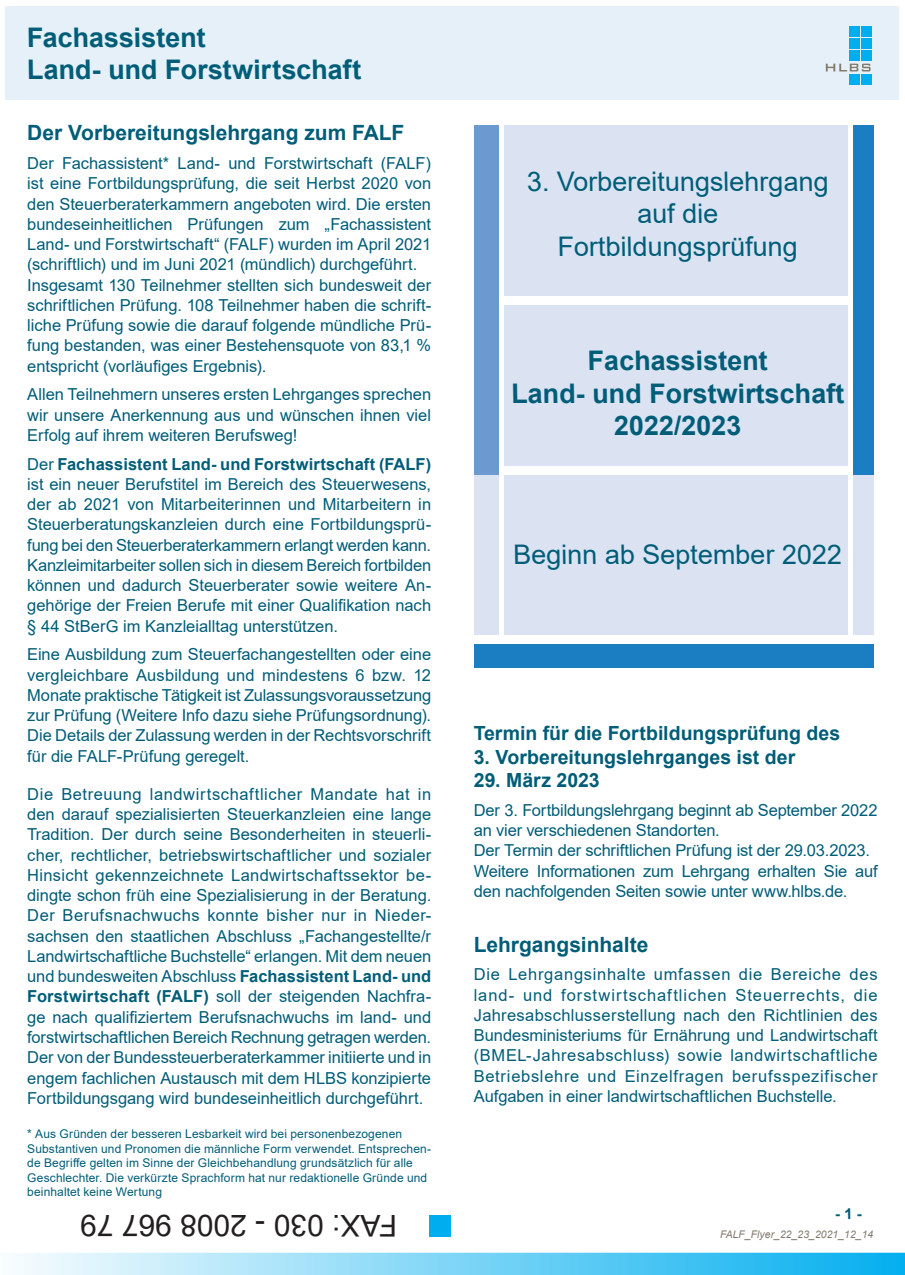
<style>
.page{position:relative;width:905px;height:1275px;background:#fff}
.page>*{position:absolute;margin:0;border:0;box-sizing:border-box;transform-origin:0 0}
.t1{font:30px "Arial";color:#231f20}
.t2{font:700 27px/32.4px "Arial";color:#005d78}
.t3{font:27px "Arial";color:#005d78}
.t4{font:700 21px "Arial";color:#005d78}
.t5{font:700 19.5px "Arial";color:#005d78}
.t6{font:16.5px/20.2px "Arial";letter-spacing:-.005em;color:#005d78;text-align:justify}
.t7{font:700 15px "Arial";color:#005d78}
.t8{font:12px/14.4px "Arial";letter-spacing:.01em;color:#005d78}
.t9{font:italic 10.5px "Arial";color:#817a6b}
.s1{font-weight:700}
</style>
<div class="page">
<div style="left:6px;top:6px;width:893px;height:94px;background:#e5f0f9"></div>
<div style="left:849px;top:26px;width:10px;height:10px;background:#00aeef"></div>
<div style="left:861px;top:26px;width:10px;height:10px;background:#00aeef"></div>
<div style="left:849px;top:39px;width:10px;height:10px;background:#00aeef"></div>
<div style="left:861px;top:39px;width:10px;height:10px;background:#00aeef"></div>
<div style="left:849px;top:51px;width:10px;height:10px;background:#00aeef"></div>
<div style="left:861px;top:51px;width:10px;height:10px;background:#00aeef"></div>
<div style="left:849px;top:74px;width:10px;height:10px;background:#00aeef"></div>
<div style="left:861px;top:74px;width:10px;height:10px;background:#00aeef"></div>
<svg style="left:826px;top:64px;width:44px;height:7px"></svg>
<div style="left:429px;top:1215px;width:22px;height:22px;background:#00aeef"></div>
<div style="left:474px;top:125px;width:399px;height:510px;background:#dbe3f3"></div>
<div style="left:474px;top:644px;width:399px;height:24px;background:#1b7dc2"></div>
<div style="left:849px;top:125px;width:24px;height:350px;background:#1b7dc2"></div>
<div style="left:475px;top:125px;width:24px;height:350px;background:#6b99d0"></div>
<hr style="left:499px;top:125px;width:4px;height:515px;background:#fff">
<div style="left:503px;top:296px;width:349px;height:8px;background:#fff"></div>
<div style="left:503px;top:466px;width:349px;height:9px;background:#fff"></div>
<hr style="left:848px;top:125px;width:4px;height:515px;background:#fff">
<svg style="left:17px;top:1253px;width:888px;height:22px;background:#7cd5f6"></svg>
<p class="t2" style="left:27px;top:21px;width:336px">Fachassistent<br>Land- und Forstwirtschaft</p>
<p class="t4" style="left:27px;top:118px;width:379px">Der Vorbereitungslehrgang zum FALF</p>
<p class="t6" style="left:27px;top:153px;width:405px">Der Fachassistent* Land- und Forstwirtschaft (FALF) ist eine Fortbildungsprüfung, die seit Herbst 2020 von den Steuerberaterkammern angeboten wird. Die ersten bundeseinheitlichen Prüfungen zum „Fachassistent Land- und Forstwirtschaft“ (FALF) wurden im April 2021 (schriftlich) und im Juni 2021 (mündlich) durchgeführt.</p>
<p class="t6" style="left:27px;top:275px;width:405px">Insgesamt 130 Teilnehmer stellten sich bundesweit der schriftlichen Prüfung. 108 Teilnehmer haben die schrift&shy;liche Prüfung sowie die darauf folgende mündliche Prü&shy;fung bestanden, was einer Bestehensquote von 83,1 % entspricht (vorläufiges Ergebnis).</p>
<p class="t6" style="left:27px;top:384px;width:405px">Allen Teilnehmern unseres ersten Lehrganges sprechen wir unsere Anerkennung aus und wünschen ihnen viel Erfolg auf ihrem weiteren Berufsweg!</p>
<p class="t6" style="left:27px;top:454px;width:405px">Der <span class="s1">Fachassistent Land- und Forstwirtschaft (FALF) </span>ist ein neuer Berufstitel im Bereich des Steuerwesens, der ab 2021 von Mitarbeiterinnen und Mitarbeitern in Steuerberatungskanzleien durch eine Fortbildungsprü&shy;fung bei den Steuerberaterkammern erlangt werden kann.<br>Kanzleimitarbeiter sollen sich in diesem Bereich fortbilden können und dadurch Steuerberater sowie weitere An&shy;gehörige der Freien Berufe mit einer Qualifikation nach § 44 StBerG im Kanzleialltag unterstützen.</p>
<p class="t6" style="left:27px;top:644px;width:405px">Eine Ausbildung zum Steuerfachangestellten oder eine vergleichbare Ausbildung und mindestens 6 bzw. 12<br>Monate praktische Tätigkeit ist Zulassungsvoraussetzung zur Prüfung (Weitere Info dazu siehe Prüfungsordnung).</p>
<p class="t6" style="left:27px;top:725px;width:405px">Die Details der Zulassung werden in der Rechtsvorschrift für die FALF-Prüfung geregelt.</p>
<p class="t6" style="left:27px;top:784px;width:405px">Die Betreuung landwirtschaftlicher Mandate hat in den darauf spezialisierten Steuerkanzleien eine lange Tradition. Der durch seine Besonderheiten in steuerli&shy;cher, rechtlicher, betriebswirtschaftlicher und sozialer Hinsicht gekennzeichnete Landwirtschaftssektor be&shy;dingte schon früh eine Spezialisierung in der Beratung.<br>Der Berufsnachwuchs konnte bisher nur in Nieder&shy;sachsen den staatlichen Abschluss „Fachangestellte/r Landwirtschaftliche Buchstelle“ erlangen. Mit dem neuen und bundesweiten Abschluss <span class="s1">Fachassistent Land- und Forstwirtschaft (FALF)</span> soll der steigenden Nachfra&shy;ge nach qualifiziertem Berufsnachwuchs im land- und forstwirtschaftlichen Bereich Rechnung getragen werden.<br>Der von der Bundessteuerberaterkammer initiierte und in engem fachlichen Austausch mit dem HLBS konzipierte Fortbildungsgang wird bundeseinheitlich durchgeführt.</p>
<p class="t8" style="left:27px;top:1127px;width:405px">* Aus Gründen der besseren Lesbarkeit wird bei personenbezogenen Substantiven und Pronomen die männliche Form verwendet. Entsprechen&shy;de Begriffe gelten im Sinne der Gleichbehandlung grundsätzlich für alle Geschlechter. Die verkürzte Sprachform hat nur redaktionelle Gründe und beinhaltet keine Wertung</p>
<p class="t1" style="left:397px;top:1246px;width:318px;rotate:-180deg">FAX: 030 - 2008 967 79</p>
<p class="t3" style="left:527px;top:163px;width:304px">3. Vorbereitungslehrgang</p>
<p class="t3" style="left:637px;top:195px;width:83px">auf die</p>
<p class="t3" style="left:558px;top:228px;width:242px">Fortbildungsprüfung</p>
<p class="t2" style="left:588px;top:345px;width:182px">Fachassistent</p>
<p class="t2" style="left:511px;top:377px;width:335px;text-align:center">Land- und Forstwirtschaft<br>2022/2023</p>
<p class="t3" style="left:513px;top:536px;width:331px">Beginn ab September 2022</p>
<p class="t5" style="left:474px;top:720px;width:368px">Termin für die Fortbildungsprüfung des</p>
<p class="t5" style="left:474px;top:743px;width:323px">3. Vorbereitungslehrganges ist der</p>
<p class="t5" style="left:474px;top:766px;width:127px">29. März 2023</p>
<p class="t6" style="left:474px;top:800px;width:405px">Der 3. Fortbildungslehrgang beginnt ab September 2022 an vier verschiedenen Standorten.</p>
<p class="t6" style="left:474px;top:840px;width:398px">Der Termin der schriftlichen Prüfung ist der 29.03.2023.</p>
<p class="t6" style="left:474px;top:860px;width:405px">Weitere Informationen zum Lehrgang erhalten Sie auf den nachfolgenden Seiten sowie unter www.hlbs.de.</p>
<p class="t4" style="left:474px;top:929px;width:176px">Lehrgangsinhalte</p>
<p class="t6" style="left:474px;top:964px;width:405px">Die Lehrgangsinhalte umfassen die Bereiche des land- und forstwirtschaftlichen Steuerrechts, die Jahresabschlusserstellung nach den Richtlinien des Bundesministeriums für Ernährung und Landwirtschaft (BMEL-Jahresabschluss) sowie landwirtschaftliche Betriebslehre und Einzelfragen berufsspezifischer Aufgaben in einer landwirtschaftlichen Buchstelle.</p>
<p class="t7" style="left:835px;top:1203px;width:29px">- 1 -</p>
<p class="t9" style="left:720px;top:1227px;width:155px">FALF_Flyer_22_23_2021_12_14</p>
</div>
